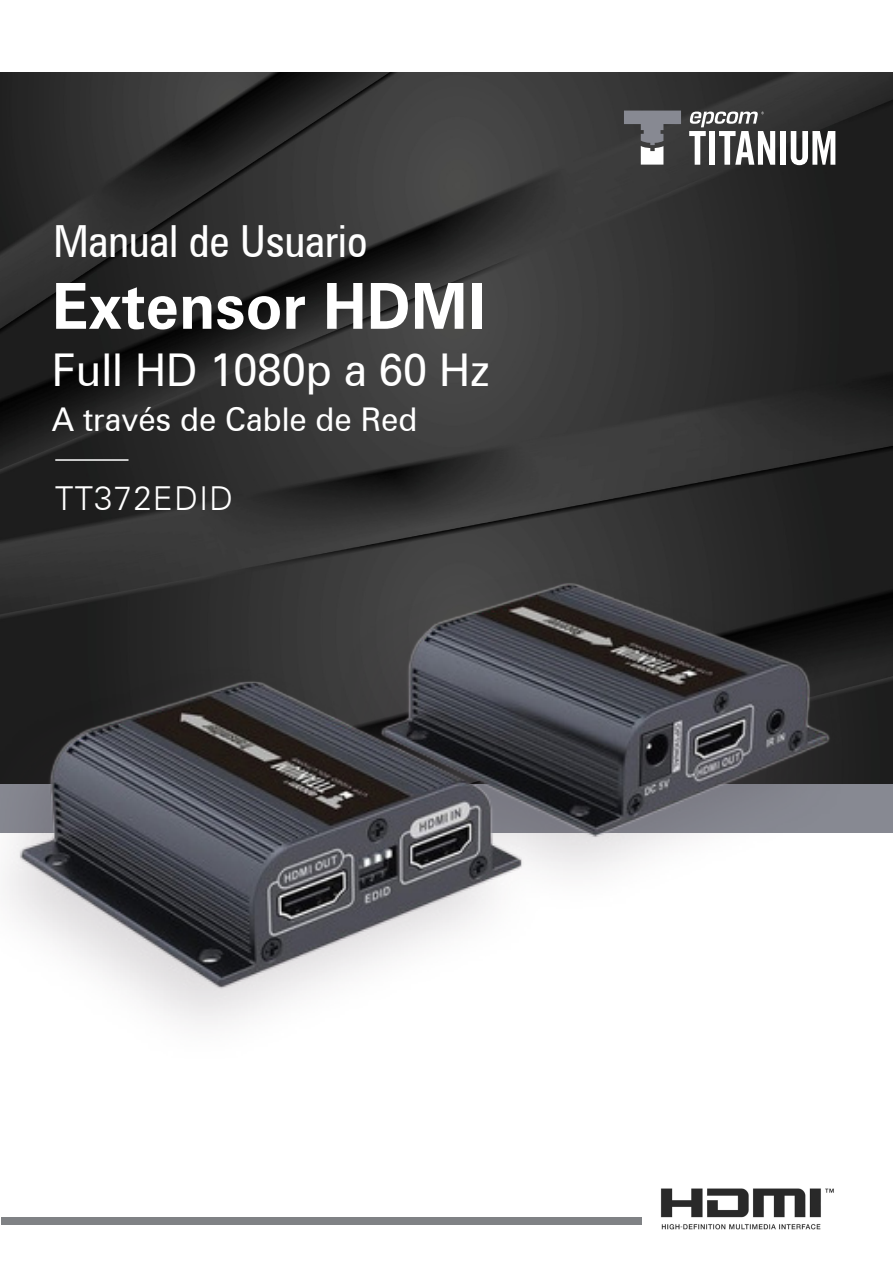
<style>
.page{position:relative;width:893px;height:1263px;background:#fff}
.page>*{position:absolute;margin:0;border:0;box-sizing:border-box;transform-origin:0 0}
.t1{font:700 63.6px "Zurich BT";color:#fff;scale:.96 1}
.t2{font:45.3px "Zurich BT";color:#fff;scale:.96 1}
.t3{font:44.25px "Zurich Condensed BT";color:#fff}
.t4{font:300 33px "Zurich BT";letter-spacing:.04em;color:#fff}
.t5{font:32.7px "Zurich BT";color:#fff;scale:.96 1}
</style>
<div class="page">
<img style="left:1px;top:72px;width:892px;height:712px">
<div style="left:0;top:784px;width:893px;height:49px;background:#878992"></div>
<svg style="left:689px;top:112px;width:86px;height:53px"></svg>
<div style="left:780px;top:131px;width:6px;height:34px;background:#fff"></div>
<svg style="left:791px;top:131px;width:44px;height:34px"></svg>
<svg style="left:624px;top:111px;width:57px;height:54px;background:#6e6f72"></svg>
<img style="left:660px;top:1188px;width:174px;height:42px">
<div style="left:2px;top:1217px;width:640px;height:7px;background:#808285"></div>
<hr style="left:55px;top:459px;width:74px;height:2px;background:#fff">
<img style="left:0;top:558px;width:872px;height:466px">
<p class="t3" style="left:53px;top:214px;width:316px">Manual de Usuario</p>
<p class="t1" style="left:52px;top:267px;width:453px">Extensor HDMI</p>
<p class="t2" style="left:52px;top:342px;width:457px">Full HD 1080p a 60 Hz</p>
<p class="t5" style="left:52px;top:399px;width:382px">A través de Cable de Red</p>
<p class="t4" style="left:55px;top:478px;width:180px">TT372EDID</p>
</div>
